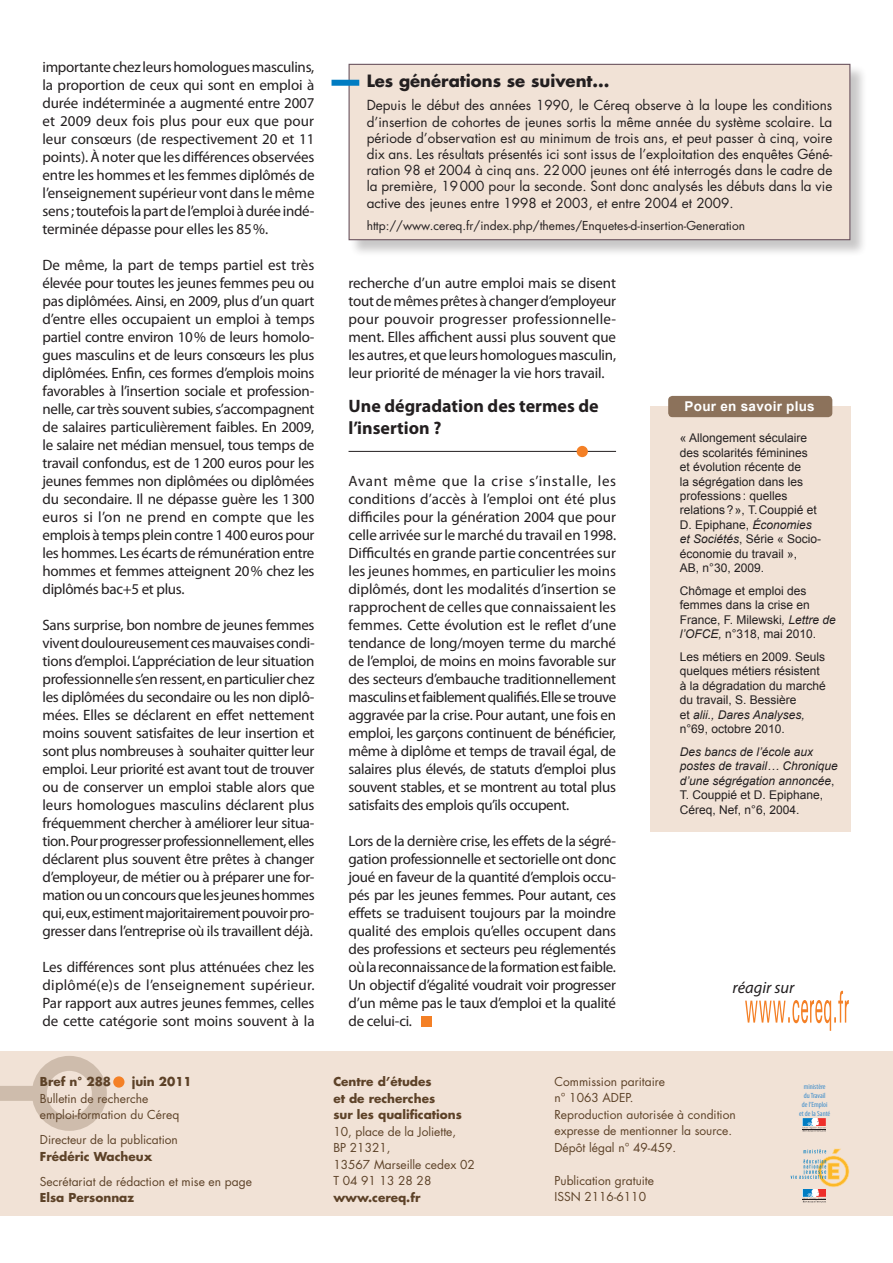
<style>
.page{position:relative;width:893px;height:1263px;background:#fff}
.page>*{position:absolute;margin:0;border:0;box-sizing:border-box;transform-origin:0 0}
.t1{font:700 18px/21.6px "Myriad Pro";color:#231f20}
.t2{font:700 16.5px "Futura";color:#231f20}
.t3{font:italic 16.5px "Myriad Pro";color:#231f20}
.t4{font:15px/18px "Myriad Pro";letter-spacing:-.02em;color:#231f20;text-align:justify}
.t5{font:13.5px/16.2px "Futura";color:#231f20;text-align:justify}
.t6{font:700 13.5px "Arial";letter-spacing:.02em;color:#fff}
.t7{font:12px/14.4px "Arial";color:#231f20}
.t8{font:12px/16.5px "Futura";color:#5d4228}
.t9{font:italic 12px/14.4px "Arial";color:#231f20}
.t10{font:700 12px/16.5px "Futura";color:#5d4228}
.t11{font:12px "Futura";color:#231f20}
.t12{font:condensed 7.5px/9px "Myriad Pro";color:#3f8dcb;text-align:center}
.s1{font-style:italic}
.s2{font-style:normal}
</style>
<div class="page">
<div style="left:0;top:1050px;width:893px;height:165px;background:#f1e2d6"></div>
<div style="left:0;top:1086px;width:39px;height:15px;background:#cebcac"></div>
<div style="left:32px;top:1056px;width:75px;height:75px;border:15px solid #9a846e;border-radius:50%"></div>
<svg style="left:791px;top:1149px;width:58px;height:54px"></svg>
<svg style="left:745px;top:991px;width:104px;height:40px"></svg>
<div style="left:113px;top:1076px;width:11px;height:11px;background:#f48026;border-radius:50%"></div>
<div style="left:421px;top:1016px;width:10px;height:11px;background:#f48026"></div>
<hr style="left:349px;top:451px;width:267px;height:1px;background:#231f20">
<svg style="left:802px;top:1118px;width:24px;height:14px"></svg>
<div style="left:650px;top:406px;width:200px;height:426px;background:#f1e2d6"></div>
<div style="left:668px;top:396px;width:164px;height:21px;background:#8c725b;border-radius:4px"></div>
<div style="left:349px;top:65px;width:519px;height:192px;background:#231f20;opacity:.25"></div>
<div style="left:349px;top:64px;width:501px;height:176px;background:#f1e2d6"></div>
<div style="left:349px;top:64px;width:501px;height:176px;border:1px solid #6c5560"></div>
<div style="left:331px;top:80px;width:28px;height:6px;background:#007cc2"></div>
<div style="left:577px;top:446px;width:11px;height:11px;background:#f48026;border-radius:50%"></div>
<p class="t4" style="left:43px;top:58px;width:274px">importante chez leurs homologues masculins, la proportion de ceux qui sont en emploi à durée indéterminée a augmenté entre 2007 et 2009 deux fois plus pour eux que pour leur consœurs (de respectivement 20 et 11 points). À noter que les différences observées entre les hommes et les femmes diplômés de l’enseignement supérieur vont dans le même sens ; toutefois la part de l’emploi à durée indé&shy;terminée dépasse pour elles les 85%.</p>
<p class="t4" style="left:43px;top:256px;width:274px">De même, la part de temps partiel est très élevée pour toutes les jeunes femmes peu ou pas diplômées. Ainsi, en 2009, plus d’un quart d’entre elles occupaient un emploi à temps partiel contre environ 10% de leurs homolo&shy;gues masculins et de leurs consœurs les plus diplômées<span class="s1">.</span> Enfin, ces formes d’emplois moins favorables à l’insertion sociale et profession&shy;nelle, car très souvent subies, s’accompagnent de salaires particulièrement faibles. En 2009, le salaire net médian mensuel, tous temps de travail confondus, est de 1200 euros pour les jeunes femmes non diplômées ou diplômées du secondaire. Il ne dépasse guère les 1300 euros si l’on ne prend en compte que les emplois à temps plein contre 1 400 euros pour les hommes. Les écarts de rémunération entre hommes et femmes atteignent 20% chez les diplômés bac+5 et plus.</p>
<p class="t4" style="left:43px;top:616px;width:274px">Sans surprise, bon nombre de jeunes femmes vivent douloureusement ces mauvaises condi&shy;tions d’emploi. L’appréciation de leur situation professionnelle s’en ressent, en particulier chez les diplômées du secondaire ou les non diplô&shy;mées. Elles se déclarent en effet nettement moins souvent satisfaites de leur insertion et sont plus nombreuses à souhaiter quitter leur emploi. Leur priorité est avant tout de trouver ou de conserver un emploi stable alors que leurs homologues masculins déclarent plus fréquemment chercher à améliorer leur situa&shy;tion. Pour progresser professionnellement, elles déclarent plus souvent être prêtes à changer d’employeur, de métier ou à préparer une for&shy;mation ou un concours que les jeunes hommes qui, eux, estiment majoritairement pouvoir pro&shy;gresser dans l’entreprise où ils travaillent déjà.</p>
<p class="t4" style="left:43px;top:958px;width:274px">Les différences sont plus atténuées chez les diplômé(e)s de l’enseignement supérieur.<br>Par rapport aux autres jeunes femmes, celles de cette catégorie sont moins souvent à la</p>
<p class="t10" style="left:40px;top:1073px;width:73px">Bref n° 288</p>
<p class="t10" style="left:132px;top:1073px;width:62px">juin 2011</p>
<p class="t8" style="left:40px;top:1090px;width:141px">Bulletin de recherche emploi-formation du Céreq</p>
<p class="t8" style="left:40px;top:1131px;width:140px">Directeur de la publication</p>
<p class="t10" style="left:40px;top:1147px;width:114px">Frédéric Wacheux</p>
<p class="t8" style="left:40px;top:1173px;width:213px">Secrétariat de rédaction et mise en page</p>
<p class="t10" style="left:40px;top:1189px;width:96px">Elsa Personnaz</p>
<p class="t2" style="left:367px;top:69px;width:244px">Les générations se suivent...</p>
<p class="t5" style="left:367px;top:97px;width:467px">Depuis le début des années 1990, le Céreq observe à la loupe les conditions d’insertion de cohortes de jeunes sortis la même année du système scolaire. La période d’observation est au minimum de trois ans, et peut passer à cinq, voire dix ans. Les résultats présentés ici sont issus de l’exploitation des enquêtes Géné&shy;ration 98 et 2004 à cinq ans. 22000 jeunes ont été interrogés dans le cadre de la première, 19000 pour la seconde. Sont donc analysés les débuts dans la vie active des jeunes entre 1998 et 2003, et entre 2004 et 2009.</p>
<p class="t11" style="left:367px;top:218px;width:380px">http://www.cereq.fr/index.php/themes/Enquetes-d-insertion-Generation</p>
<p class="t4" style="left:349px;top:274px;width:269px">recherche d’un autre emploi mais se disent tout de mêmes prêtes à changer d’employeur pour pouvoir progresser professionnelle&shy;ment. Elles affichent aussi plus souvent que les autres, et que leurs homologues masculin, leur priorité de ménager la vie hors travail.</p>
<p class="t1" style="left:349px;top:395px;width:252px">Une dégradation des termes de l’insertion ?</p>
<p class="t4" style="left:349px;top:472px;width:269px">Avant même que la crise s’installe, les conditions d’accès à l’emploi ont été plus difficiles pour la génération 2004 que pour celle arrivée sur le marché du travail en 1998.<br>Difficultés en grande partie concentrées sur les jeunes hommes, en particulier les moins diplômés, dont les modalités d’insertion se rapprochent de celles que connaissaient les femmes. Cette évolution est le reflet d’une tendance de long/moyen terme du marché de l’emploi, de moins en moins favorable sur des secteurs d’embauche traditionnellement masculins et faiblement qualifiés. Elle se trouve aggravée par la crise. Pour autant, une fois en emploi, les garçons continuent de bénéficier, même à diplôme et temps de travail égal, de salaires plus élevés, de statuts d’emploi plus souvent stables, et se montrent au total plus satisfaits des emplois qu’ils occupent.</p>
<p class="t4" style="left:349px;top:832px;width:269px">Lors de la dernière crise, les effets de la ségré&shy;gation professionnelle et sectorielle ont donc joué en faveur de la quantité d’emplois occu&shy;pés par les jeunes femmes. Pour autant, ces effets se traduisent toujours par la moindre qualité des emplois qu’elles occupent dans des professions et secteurs peu réglementés où la reconnaissance de la formation est faible.<br>Un objectif d’égalité voudrait voir progresser d’un même pas le taux d’emploi et la qualité de celui-ci.</p>
<p class="t6" style="left:685px;top:398px;width:132px">Pour en savoir plus</p>
<p class="t7" style="left:680px;top:431px;width:143px">« Allongement séculaire des scolarités féminines<br>et évolution récente de<br>la ségrégation dans les professions : quelles relations?», T.Couppié et<br>D. Epiphane, <span class="s1">Économies et Sociétés</span>, Série « Socio&shy;économie du travail »,<br>AB, n°30, 2009.</p>
<p class="t7" style="left:680px;top:584px;width:158px">Chômage et emploi des femmes dans la crise en<br>France, F. Milewski<span class="s1">, Lettre de l’OFCE,</span> n°318, mai 2010.</p>
<p class="t7" style="left:680px;top:650px;width:148px">Les métiers en 2009. Seuls quelques métiers résistent à la dégradation du marché du travail, S. Bessière<br>et <span class="s1">alii., Dares Analyses, </span>n°69, octobre 2010.</p>
<p class="t9" style="left:680px;top:745px;width:160px">Des bancs de l’école aux postes de travail… Chronique d’une ségrégation annoncée<span class="s2">,<br>T. Couppié et D. Epiphane,<br>Céreq, Nef, n°6, 2004.</span></p>
<p class="t3" style="left:732px;top:977px;width:63px">réagir sur</p>
<p class="t10" style="left:333px;top:1073px;width:130px">Centre d’études<br>et de recherches<br>sur les qualifications</p>
<p class="t8" style="left:333px;top:1123px;width:143px">10, place de la Joliette,<br>BP 21321,<br>13567 Marseille cedex 02<br>T 04 91 13 28 28</p>
<p class="t10" style="left:333px;top:1188px;width:89px">www.cereq.fr</p>
<p class="t8" style="left:554px;top:1073px;width:183px">Commission paritaire<br>n° 1063 ADEP.<br>Reproduction autorisée à condition expresse de mentionner la source.<br>Dépôt légal n° 49-459.</p>
<p class="t8" style="left:554px;top:1172px;width:101px">Publication gratuite<br>ISSN 2116-6110</p>
<p class="t12" style="left:799px;top:1082px;width:33px">ministère<br>du Travail<br>de l’Emploi et de la Santé</p>
</div>
